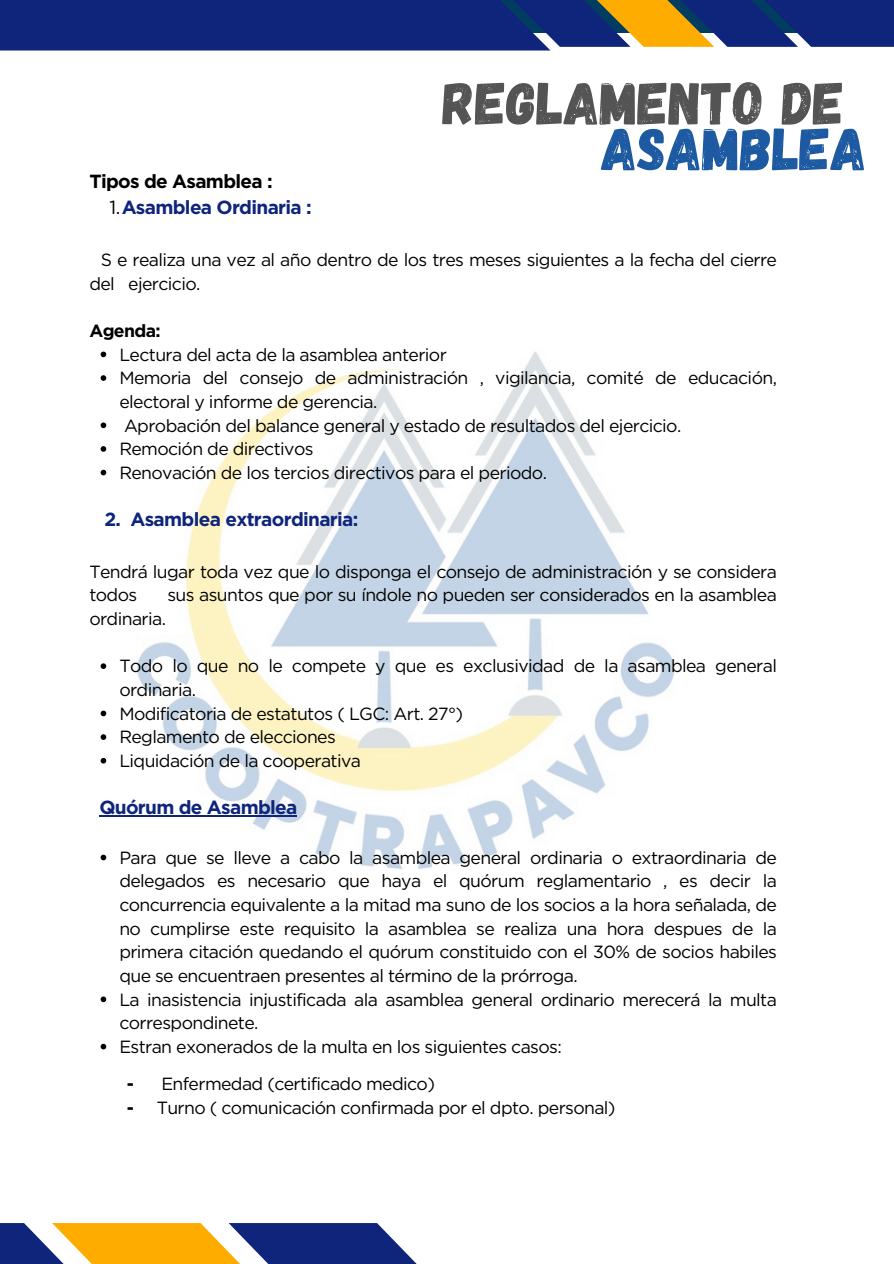
<style>
.page{position:relative;width:894px;height:1264px;background:#fff}
.page>*{position:absolute;margin:0;border:0;box-sizing:border-box;transform-origin:0 0}
.t1{font:60px "Gagalin";color:#545454}
.t2{font:60px "Gagalin";color:#1d5aa1}
.t3{font:700 19.05px "Gotham";letter-spacing:-.035em;color:#0e257b}
.t4{font:700 19.05px "Gotham";letter-spacing:-.035em;color:#000}
.t5{font:17.55px/23.7px "Gotham";letter-spacing:-.035em;color:#000}
.t6{font:700 17.55px "Gotham";letter-spacing:-.035em;color:#000}
.s1{font-weight:400;color:#000}
.s2{font-weight:700}
</style>
<div class="page">
<img style="left:100px;top:351px;width:575px;height:518px">
<div style="left:740px;top:0;width:153px;height:47px;background:#0e257b"></div>
<svg style="left:714px;top:0;width:83px;height:47px"></svg>
<div style="left:489px;top:0;width:141px;height:47px;background:#0e257b"></div>
<svg style="left:573px;top:0;width:141px;height:47px"></svg>
<div style="left:0;top:0;width:550px;height:51px;background:#0e257b"></div>
<svg style="left:0;top:1223px;width:52px;height:40px;fill:#0e257b"></svg>
<svg style="left:52px;top:1223px;width:176px;height:40px;fill:#ffac00"></svg>
<svg style="left:228px;top:1223px;width:188px;height:40px;fill:#0e257b"></svg>
<svg style="left:101px;top:351px;width:5px;height:6px"></svg>
<svg style="left:101px;top:375px;width:5px;height:6px"></svg>
<svg style="left:101px;top:422px;width:5px;height:6px"></svg>
<svg style="left:101px;top:446px;width:5px;height:6px"></svg>
<svg style="left:101px;top:470px;width:5px;height:5px"></svg>
<svg style="left:101px;top:663px;width:5px;height:6px"></svg>
<svg style="left:101px;top:710px;width:5px;height:6px"></svg>
<svg style="left:101px;top:734px;width:5px;height:6px"></svg>
<svg style="left:101px;top:758px;width:5px;height:5px"></svg>
<hr style="left:99px;top:815px;width:198px;height:1px;background:#0e257b">
<svg style="left:101px;top:854px;width:5px;height:6px"></svg>
<svg style="left:101px;top:996px;width:5px;height:6px"></svg>
<svg style="left:101px;top:1043px;width:5px;height:6px"></svg>
<p class="t1" style="left:442px;top:64px;width:403px">REGLAMENTO DE</p>
<p class="t2" style="left:601px;top:110px;width:267px">ASAMBLEA</p>
<h1 class="t4" style="left:89px;top:170px;width:185px">Tipos de Asamblea :</h1>
<h1 class="t3" style="left:110px;top:196px;width:204px"><span class="s1">1.</span>Asamblea Ordinaria :</h1>
<h2 class="t5" style="left:89px;top:248px;width:689px;text-indent:11px">S e realiza una vez al año dentro de los tres meses siguientes a la fecha del cierre del ejercicio.</h2>
<p class="t6" style="left:89px;top:320px;width:73px">Agenda:</p>
<p class="t5" style="left:119px;top:342px;width:329px">Lectura del acta de la asamblea anterior</p>
<h2 class="t5" style="left:119px;top:366px;width:659px">Memoria del consejo de administración , vigilancia, comité de educación, electoral y informe de gerencia.</h2>
<p class="t5" style="left:124px;top:413px;width:558px">Aprobación del balance general y estado de resultados del ejercicio.</p>
<p class="t5" style="left:119px;top:437px;width:196px">Remoción de directivos</p>
<p class="t5" style="left:119px;top:460px;width:429px">Renovación de los tercios directivos para el periodo.</p>
<p class="t3" style="left:104px;top:507px;width:255px">2. Asamblea extraordinaria:</p>
<p class="t5" style="left:89px;top:559px;width:689px">Tendrá lugar toda vez que lo disponga el consejo de administración y se considera todos</p>
<p class="t5" style="left:167px;top:583px;width:610px">sus asuntos que por su índole no pueden ser considerados en la asamblea</p>
<p class="t5" style="left:89px;top:607px;width:78px">ordinaria.</p>
<h2 class="t5" style="left:119px;top:654px;width:659px">Todo lo que no le compete y que es exclusividad de la asamblea general ordinaria.</h2>
<p class="t5" style="left:119px;top:701px;width:345px">Modificatoria de estatutos ( LGC: Art. 27°)</p>
<p class="t5" style="left:119px;top:725px;width:218px">Reglamento de elecciones</p>
<p class="t5" style="left:119px;top:748px;width:243px">Liquidación de la cooperativa</p>
<p class="t3" style="left:99px;top:795px;width:199px">Quórum de Asamblea</p>
<p class="t5" style="left:119px;top:845px;width:659px;text-align:justify">Para que se lleve a cabo la asamblea general ordinaria o extraordinaria de delegados es necesario que haya el quórum reglamentario , es decir la concurrencia equivalente a la mitad ma suno de los socios a la hora señalada, de no cumplirse este requisito la asamblea se realiza una hora despues de la primera citación quedando el quórum constituido con el 30% de socios habiles que se encuentraen presentes al término de la prórroga.</p>
<h2 class="t5" style="left:119px;top:987px;width:659px">La inasistencia injustificada ala asamblea general ordinario merecerá la multa correspondinete.</h2>
<p class="t5" style="left:119px;top:1034px;width:444px">Estran exonerados de la multa en los siguientes casos:</p>
<p class="t5" style="left:127px;top:1071px;width:310px"><span class="s2">-</span> Enfermedad (certificado medico)</p>
<p class="t5" style="left:127px;top:1095px;width:490px"><span class="s2">-</span> Turno ( comunicación confirmada por el dpto. personal)</p>
</div>
